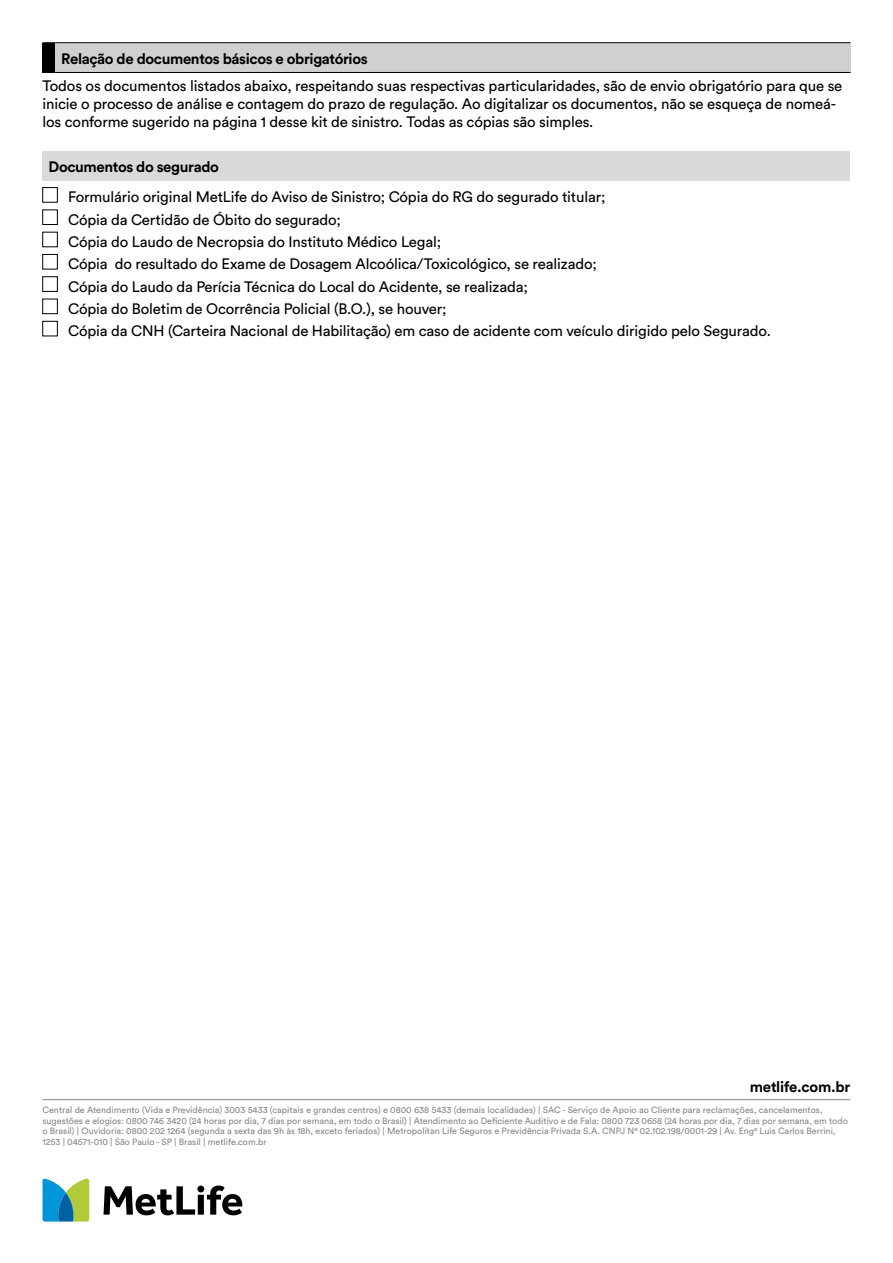
<style>
.page{position:relative;width:893px;height:1263px;background:#fff}
.page>*{position:absolute;margin:0;border:0;box-sizing:border-box;transform-origin:0 0}
.t1{font:15px/22.4px "Circular Pro";letter-spacing:-.01em;color:#000}
.t2{font:700 15px "Circular Pro";letter-spacing:-.025em;color:#000}
.t3{font:9px/10.8px "Circular Pro";color:#878787}
</style>
<div class="page">
<div style="left:43px;top:43px;width:12px;height:29px;background:#000"></div>
<div style="left:55px;top:43px;width:795px;height:29px;background:#d0d0d0"></div>
<svg style="left:43px;top:42px;width:12px;height:1px"></svg>
<hr style="left:55px;top:42px;width:795px;height:1px;background:#000">
<svg style="left:43px;top:72px;width:12px;height:1px"></svg>
<hr style="left:55px;top:72px;width:795px;height:1px;background:#000">
<div style="left:43px;top:151px;width:807px;height:29px;background:#dadada"></div>
<div style="left:43px;top:187px;width:15px;height:15px;border:1px solid #000"></div>
<div style="left:43px;top:210px;width:15px;height:15px;border:1px solid #000"></div>
<div style="left:43px;top:232px;width:15px;height:15px;border:1px solid #000"></div>
<div style="left:43px;top:254px;width:15px;height:15px;border:1px solid #000"></div>
<div style="left:43px;top:277px;width:15px;height:15px;border:1px solid #000"></div>
<div style="left:43px;top:299px;width:15px;height:15px;border:1px solid #000"></div>
<div style="left:43px;top:321px;width:15px;height:15px;border:1px solid #000"></div>
<hr style="left:43px;top:1099px;width:807px;height:1px;background:#878787">
<svg style="left:104px;top:1185px;width:138px;height:30px"></svg>
<svg style="left:43px;top:1179px;width:46px;height:42px;background:#5cac99"></svg>
<p class="t2" style="left:61px;top:48px;width:308px">Relação de documentos básicos e obrigatórios</p>
<p class="t1" style="left:43px;top:76px;width:801px;line-height:18px">Todos os documentos listados abaixo, respeitando suas respectivas particularidades, são de envio obrigatório para que se inicie o processo de análise e contagem do prazo de regulação. Ao digitalizar os documentos, não se esqueça de nomeá&shy;los conforme sugerido na página 1 desse kit de sinistro. Todas as cópias são simples.</p>
<p class="t2" style="left:49px;top:156px;width:172px">Documentos do segurado</p>
<p class="t1" style="left:68px;top:185px;width:704px">Formulário original MetLife do Aviso de Sinistro; Cópia do RG do segurado titular;<br>Cópia da Certidão de Óbito do segurado;<br>Cópia do Laudo de Necropsia do Instituto Médico Legal;<br>Cópia do resultado do Exame de Dosagem Alcoólica/Toxicológico, se realizado;<br>Cópia do Laudo da Perícia Técnica do Local do Acidente, se realizada;<br>Cópia do Boletim de Ocorrência Policial (B.O.), se houver;<br>Cópia da CNH (Carteira Nacional de Habilitação) em caso de acidente com veículo dirigido pelo Segurado.</p>
<p class="t2" style="left:750px;top:1077px;width:102px">metlife.com.br</p>
<p class="t3" style="left:43px;top:1104px;width:807px">Central de Atendimento (Vida e Previdência) 3003 5433 (capitais e grandes centros) e 0800 638 5433 (demais localidades) | SAC - Serviço de Apoio ao Cliente para reclamações, cancelamentos, sugestões e elogios: 0800 746 3420 (24 horas por dia, 7 dias por semana, em todo o Brasil) | Atendimento ao Deficiente Auditivo e de Fala: 0800 723 0658 (24 horas por dia, 7 dias por semana, em todo o Brasil) | Ouvidoria: 0800 202 1264 (segunda a sexta das 9h às 18h, exceto feriados) | Metropolitan Life Seguros e Previdência Privada S.A. CNPJ N° 02.102.198/0001-29 | Av. Eng° Luis Carlos Berrini, 1253 | 04571-010 | São Paulo - SP | Brasil | metlife.com.br</p>
</div>
